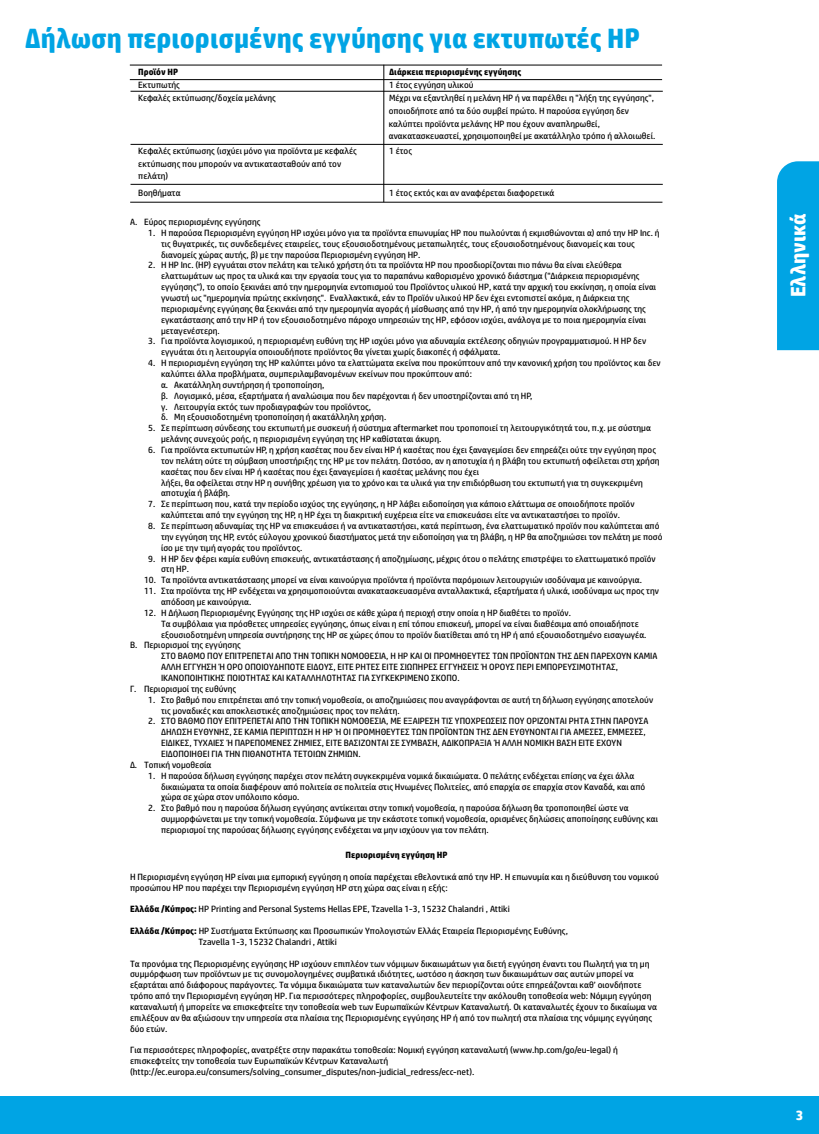
<style>
.page{position:relative;width:819px;height:1134px;background:#fff}
.page>*{position:absolute;margin:0;border:0;box-sizing:border-box;transform-origin:0 0}
.section_title{font:700 28px "HP Simplified";color:#00a4e4}
.bleed_tab{font:700 21px "HP Simplified";color:#fff}
.t1{font:700 14px "HP Simplified";color:#fff}
.t2{font:9.1px/10.8px "HP Simplified";color:#000}
.t3{font:700 9.1px "HP Simplified";color:#000}
.s1{font-weight:700}
</style>
<div class="page">
<div style="left:0;top:1096px;width:819px;height:38px;background:#00a4e4"></div>
<div style="left:777px;top:161px;width:42px;height:189px;background:#00a4e4"></div>
<hr style="left:131px;top:184px;width:532px;height:1px;background:#000">
<hr style="left:131px;top:144px;width:532px;height:1px;background:#000">
<hr style="left:131px;top:91px;width:532px;height:1px;background:#000">
<hr style="left:130px;top:65px;width:532px;height:1px;background:#000">
<hr style="left:383px;top:65px;width:1px;height:137px;background:#000">
<hr style="left:130px;top:202px;width:532px;height:1px;background:#000">
<hr style="left:130px;top:79px;width:532px;height:1px;background:#000">
<p class="section_title" style="left:25px;top:20px;width:617px">Δήλωση περιορισμένης εγγύησης για εκτυπωτές HP</p>
<p class="t3" style="left:138px;top:66px;width:41px">Προϊόν HP</p>
<p class="t3" style="left:389px;top:66px;width:134px">Διάρκεια περιορισμένης εγγύησης</p>
<p class="t2" style="left:138px;top:79px;width:43px">Εκτυπωτής</p>
<p class="t2" style="left:389px;top:79px;width:86px">1 έτος εγγύηση υλικού</p>
<p class="t2" style="left:138px;top:92px;width:139px">Κεφαλές εκτύπωσης/δοχεία μελάνης</p>
<p class="t2" style="left:389px;top:91px;width:268px;line-height:12.8px">Μέχρι να εξαντληθεί η μελάνη HP ή να παρέλθει η "λήξη της εγγύησης", οποιοδήποτε από τα δύο συμβεί πρώτο. Η παρούσα εγγύηση δεν καλύπτει προϊόντα μελάνης HP που έχουν αναπληρωθεί, ανακατασκευαστεί, χρησιμοποιηθεί με ακατάλληλο τρόπο ή αλλοιωθεί.</p>
<p class="t2" style="left:138px;top:145px;width:220px">Κεφαλές εκτύπωσης (ισχύει μόνο για προϊόντα με κεφαλές</p>
<p class="t2" style="left:389px;top:145px;width:25px">1 έτος</p>
<p class="t2" style="left:138px;top:157px;width:205px;line-height:12.8px">εκτύπωσης που μπορούν να αντικατασταθούν από τον πελάτη)</p>
<p class="t2" style="left:138px;top:187px;width:44px">Βοηθήματα</p>
<p class="t2" style="left:389px;top:187px;width:167px">1 έτος εκτός και αν αναφέρεται διαφορετικά</p>
<p class="t2" style="left:130px;top:216px;width:132px">A. Εύρος περιορισμένης εγγύησης</p>
<p class="t2" style="left:161px;top:227px;width:500px;text-indent:-13px">1. Η παρούσα Περιορισμένη εγγύηση HP ισχύει μόνο για τα προϊόντα επωνυμίας HP που πωλούνται ή εκμισθώνονται α) από την HP Inc. ή τις θυγατρικές, τις συνδεδεμένες εταιρείες, τους εξουσιοδοτημένους μεταπωλητές, τους εξουσιοδοτημένους διανομείς και τους διανομείς χώρας αυτής, β) με την παρούσα Περιορισμένη εγγύηση HP.</p>
<p class="t2" style="left:161px;top:260px;width:497px;text-indent:-13px">2. Η HP Inc. (HP) εγγυάται στον πελάτη και τελικό χρήστη ότι τα προϊόντα ΗΡ που προσδιορίζονται πιο πάνω θα είναι ελεύθερα ελαττωμάτων ως προς τα υλικά και την εργασία τους για το παραπάνω καθορισμένο χρονικό διάστημα ("Διάρκεια περιορισμένης εγγύησης"), το οποίο ξεκινάει από την ημερομηνία εντοπισμού του Προϊόντος υλικού ΗΡ, κατά την αρχική του εκκίνηση, η οποία είναι γνωστή ως "ημερομηνία πρώτης εκκίνησης". Εναλλακτικά, εάν το Προϊόν υλικού ΗΡ δεν έχει εντοπιστεί ακόμα, η Διάρκεια της περιορισμένης εγγύησης θα ξεκινάει από την ημερομηνία αγοράς ή μίσθωσης από την ΗΡ, ή από την ημερομηνία ολοκλήρωσης της εγκατάστασης από την ΗΡ ή τον εξουσιοδοτημένο πάροχο υπηρεσιών της ΗΡ, εφόσον ισχύει, ανάλογα με το ποια ημερομηνία είναι μεταγενέστερη.</p>
<p class="t2" style="left:161px;top:336px;width:487px;text-indent:-13px">3. Για προϊόντα λογισμικού, η περιορισμένη ευθύνη της HP ισχύει μόνο για αδυναμία εκτέλεσης οδηγιών προγραμματισμού. Η HP δεν εγγυάται ότι η λειτουργία οποιουδήποτε προϊόντος θα γίνεται χωρίς διακοπές ή σφάλματα.</p>
<p class="t2" style="left:161px;top:357px;width:501px;text-indent:-13px">4. Η περιορισμένη εγγύηση της HP καλύπτει μόνο τα ελαττώματα εκείνα που προκύπτουν από την κανονική χρήση του προϊόντος και δεν καλύπτει άλλα προβλήματα, συμπεριλαμβανομένων εκείνων που προκύπτουν από:<br>α. Ακατάλληλη συντήρηση ή τροποποίηση,<br>β. Λογισμικό, μέσα, εξαρτήματα ή αναλώσιμα που δεν παρέχονται ή δεν υποστηρίζονται από τη HP,<br>γ. Λειτουργία εκτός των προδιαγραφών του προϊόντος,<br>δ. Μη εξουσιοδοτημένη τροποποίηση ή ακατάλληλη χρήση.</p>
<p class="t2" style="left:161px;top:423px;width:491px;text-indent:-13px">5. Σε περίπτωση σύνδεσης του εκτυπωτή με συσκευή ή σύστημα aftermarket που τροποποιεί τη λειτουργικότητά του, π.χ. με σύστημα μελάνης συνεχούς ροής, η περιορισμένη εγγύηση της ΗΡ καθίσταται άκυρη.</p>
<p class="t2" style="left:161px;top:444px;width:500px;text-indent:-13px">6. Για προϊόντα εκτυπωτών HP, η χρήση κασέτας που δεν είναι HP ή κασέτας που έχει ξαναγεμίσει δεν επηρεάζει ούτε την εγγύηση προς τον πελάτη ούτε τη σύμβαση υποστήριξης της HP με τον πελάτη. Ωστόσο, αν η αποτυχία ή η βλάβη του εκτυπωτή οφείλεται στη χρήση κασέτας που δεν είναι HP ή κασέτας που έχει ξαναγεμίσει ή κασέτας μελάνης που έχει<br>λήξει, θα οφείλεται στην HP η συνήθης χρέωση για το χρόνο και τα υλικά για την επιδιόρθωση του εκτυπωτή για τη συγκεκριμένη αποτυχία ή βλάβη.</p>
<p class="t2" style="left:148px;top:499px;width:488px;text-align:center">7. Σε περίπτωση που, κατά την περίοδο ισχύος της εγγύησης, η HP λάβει ειδοποίηση για κάποιο ελάττωμα σε οποιοδήποτε προϊόν καλύπτεται από την εγγύηση της HP, η HP έχει τη διακριτική ευχέρεια είτε να επισκευάσει είτε να αντικαταστήσει το προϊόν.</p>
<p class="t2" style="left:161px;top:520px;width:503px;text-indent:-13px">8. Σε περίπτωση αδυναμίας της HP να επισκευάσει ή να αντικαταστήσει, κατά περίπτωση, ένα ελαττωματικό προϊόν που καλύπτεται από την εγγύηση της HP, εντός εύλογου χρονικού διαστήματος μετά την ειδοποίηση για τη βλάβη, η HP θα αποζημιώσει τον πελάτη με ποσό ίσο με την τιμή αγοράς του προϊόντος.</p>
<p class="t2" style="left:161px;top:553px;width:496px;text-indent:-13px">9. Η HP δεν φέρει καμία ευθύνη επισκευής, αντικατάστασης ή αποζημίωσης, μέχρις ότου ο πελάτης επιστρέψει το ελαττωματικό προϊόν στη HP.</p>
<p class="t2" style="left:144px;top:575px;width:499px">10. Τα προϊόντα αντικατάστασης μπορεί να είναι καινούργια προϊόντα ή προϊόντα παρόμοιων λειτουργιών ισοδύναμα με καινούργια.</p>
<p class="t2" style="left:161px;top:585px;width:500px;text-indent:-17px">11. Στα προϊόντα της HP ενδέχεται να χρησιμοποιούνται ανακατασκευασμένα ανταλλακτικά, εξαρτήματα ή υλικά, ισοδύναμα ως προς την απόδοση με καινούργια.</p>
<p class="t2" style="left:144px;top:607px;width:428px">12. Η Δήλωση Περιορισμένης Εγγύησης της HP ισχύει σε κάθε χώρα ή περιοχή στην οποία η HP διαθέτει το προϊόν.</p>
<p class="t2" style="left:161px;top:618px;width:479px">Τα συμβόλαια για πρόσθετες υπηρεσίες εγγύησης, όπως είναι η επί τόπου επισκευή, μπορεί να είναι διαθέσιμα από οποιαδήποτε</p>
<p class="t2" style="left:161px;top:629px;width:487px">εξουσιοδοτημένη υπηρεσία συντήρησης της HP σε χώρες όπου το προϊόν διατίθεται από τη HP ή από εξουσιοδοτημένο εισαγωγέα.</p>
<p class="t2" style="left:130px;top:640px;width:112px">Β. Περιορισμοί της εγγύησης</p>
<p class="t2" style="left:161px;top:651px;width:498px">ΣΤΟ ΒΑΘΜΟ ΠΟΥ ΕΠΙΤΡΕΠΕΤΑΙ ΑΠΟ ΤΗΝ ΤΟΠΙΚΗ ΝΟΜΟΘΕΣΙΑ, Η HP ΚΑΙ ΟΙ ΠΡΟΜΗΘΕΥΤΕΣ ΤΩΝ ΠΡΟΪΟΝΤΩΝ ΤΗΣ ΔΕΝ ΠΑΡΕΧΟΥΝ ΚΑΜΙΑ</p>
<p class="t2" style="left:161px;top:661px;width:458px">ΑΛΛΗ ΕΓΓΥΗΣΗ Ή ΟΡΟ ΟΠΟΙΟΥΔΗΠΟΤΕ ΕΙΔΟΥΣ, ΕΙΤΕ ΡΗΤΕΣ ΕΙΤΕ ΣΙΩΠΗΡΕΣ ΕΓΓΥΗΣΕΙΣ Ή ΟΡΟΥΣ ΠΕΡΙ ΕΜΠΟΡΕΥΣΙΜΟΤΗΤΑΣ,</p>
<p class="t2" style="left:161px;top:672px;width:300px">ΙΚΑΝΟΠΟΙΗΤΙΚΗΣ ΠΟΙΟΤΗΤΑΣ ΚΑΙ ΚΑΤΑΛΛΗΛΟΤΗΤΑΣ ΓΙΑ ΣΥΓΚΕΚΡΙΜΕΝΟ ΣΚΟΠΟ.</p>
<p class="t2" style="left:130px;top:683px;width:108px">Γ. Περιορισμοί της ευθύνης</p>
<p class="t2" style="left:161px;top:694px;width:494px;text-indent:-13px">1. Στο βαθμό που επιτρέπεται από την τοπική νομοθεσία, οι αποζημιώσεις που αναγράφονται σε αυτή τη δήλωση εγγύησης αποτελούν τις μοναδικές και αποκλειστικές αποζημιώσεις προς τον πελάτη.</p>
<p class="t2" style="left:148px;top:716px;width:502px">2. ΣΤΟ ΒΑΘΜΟ ΠΟΥ ΕΠΙΤΡΕΠΕΤΑΙ ΑΠΟ ΤΗΝ ΤΟΠΙΚΗ ΝΟΜΟΘΕΣΙΑ, ΜΕ ΕΞΑΙΡΕΣΗ ΤΙΣ ΥΠΟΧΡΕΩΣΕΙΣ ΠΟΥ ΟΡΙΖΟΝΤΑΙ ΡΗΤΑ ΣΤΗΝ ΠΑΡΟΥΣΑ</p>
<p class="t2" style="left:161px;top:727px;width:486px">ΔΗΛΩΣΗ ΕΥΘΥΝΗΣ, ΣΕ ΚΑΜΙΑ ΠΕΡΙΠΤΩΣΗ Η HP Ή ΟΙ ΠΡΟΜΗΘΕΥΤΕΣ ΤΩΝ ΠΡΟΪΟΝΤΩΝ ΤΗΣ ΔΕΝ ΕΥΘΥΝΟΝΤΑΙ ΓΙΑ ΑΜΕΣΕΣ, ΕΜΜΕΣΕΣ,</p>
<p class="t2" style="left:161px;top:737px;width:462px">ΕΙΔΙΚΕΣ, ΤΥΧΑΙΕΣ Ή ΠΑΡΕΠΟΜΕΝΕΣ ΖΗΜΙΕΣ, ΕΙΤΕ ΒΑΣΙΖΟΝΤΑΙ ΣΕ ΣΥΜΒΑΣΗ, ΑΔΙΚΟΠΡΑΞΙΑ Ή ΑΛΛΗ ΝΟΜΙΚΗ ΒΑΣΗ ΕΙΤΕ ΕΧΟΥΝ</p>
<p class="t2" style="left:161px;top:748px;width:201px">ΕΙΔΟΠΟΙΗΘΕΙ ΓΙΑ ΤΗΝ ΠΙΘΑΝΟΤΗΤΑ ΤΕΤΟΙΩΝ ΖΗΜΙΩΝ.</p>
<p class="t2" style="left:130px;top:759px;width:83px">Δ. Τοπική νομοθεσία</p>
<p class="t2" style="left:161px;top:770px;width:486px;text-indent:-13px">1. Η παρούσα δήλωση εγγύησης παρέχει στον πελάτη συγκεκριμένα νομικά δικαιώματα. Ο πελάτης ενδέχεται επίσης να έχει άλλα δικαιώματα τα οποία διαφέρουν από πολιτεία σε πολιτεία στις Ηνωμένες Πολιτείες, από επαρχία σε επαρχία στον Καναδά, και από χώρα σε χώρα στον υπόλοιπο κόσμο.</p>
<p class="t2" style="left:161px;top:803px;width:499px;text-indent:-13px">2. Στο βαθμό που η παρούσα δήλωση εγγύησης αντίκειται στην τοπική νομοθεσία, η παρούσα δήλωση θα τροποποιηθεί ώστε να συμμορφώνεται με την τοπική νομοθεσία. Σύμφωνα με την εκάστοτε τοπική νομοθεσία, ορισμένες δηλώσεις αποποίησης ευθύνης και περιορισμοί της παρούσας δήλωσης εγγύησης ενδέχεται να μην ισχύουν για τον πελάτη.</p>
<p class="t3" style="left:345px;top:849px;width:104px">Περιορισμένη εγγύηση HP</p>
<p class="t2" style="left:130px;top:871px;width:531px">Η Περιορισμένη εγγύηση HP είναι μια εμπορική εγγύηση η οποία παρέχεται εθελοντικά από την HP. Η επωνυμία και η διεύθυνση του νομικού προσώπου ΗΡ που παρέχει την Περιορισμένη εγγύηση ΗΡ στη χώρα σας είναι η εξής:</p>
<p class="t2" style="left:130px;top:904px;width:381px"><span class="s1">Ελλάδα /Κύπρoς:</span> HP Printing and Personal Systems Hellas EPE, Tzavella 1-3, 15232 Chalandri , Attiki</p>
<p class="t2" style="left:199px;top:925px;width:371px;text-indent:-68px"><span class="s1">Ελλάδα /Κύπρος:</span> HP Συστήματα Εκτύπωσης και Προσωπικών Υπολογιστών Ελλάς Εταιρεία Περιορισμένης Ευθύνης,<br>Tzavella 1-3, 15232 Chalandri , Attiki</p>
<p class="t2" style="left:130px;top:958px;width:528px">Τα προνόμια της Περιορισμένης εγγύησης HP ισχύουν επιπλέον των νόμιμων δικαιωμάτων για διετή εγγύηση έναντι του Πωλητή για τη μη συμμόρφωση των προϊόντων με τις συνομολογημένες συμβατικά ιδιότητες, ωστόσο η άσκηση των δικαιωμάτων σας αυτών μπορεί να εξαρτάται από διάφορους παράγοντες. Τα νόμιμα δικαιώματα των καταναλωτών δεν περιορίζονται ούτε επηρεάζονται καθ’ οιονδήποτε τρόπο από την Περιορισμένη εγγύηση HP. Για περισσότερες πληροφορίες, συμβουλευτείτε την ακόλουθη τοποθεσία web: Νόμιμη εγγύηση καταναλωτή ή μπορείτε να επισκεφτείτε την τοποθεσία web των Ευρωπαϊκών Κέντρων Καταναλωτή. Οι καταναλωτές έχουν το δικαίωμα να επιλέξουν αν θα αξιώσουν την υπηρεσία στα πλαίσια της Περιορισμένης εγγύησης ΗΡ ή από τον πωλητή στα πλαίσια της νόμιμης εγγύησης δύο ετών.</p>
<p class="t2" style="left:130px;top:1045px;width:489px">Για περισσότερες πληροφορίες, ανατρέξτε στην παρακάτω τοποθεσία: Νομική εγγύηση καταναλωτή (www.hp.com/go/eu-legal) ή επισκεφτείτς την τοποθεσία των Ευρωπαϊκών Κέντρων Καταναλωτή (http://ec.europa.eu/consumers/solving_consumer_disputes/non-judicial_redress/ecc-net).</p>
<p class="bleed_tab" style="left:785px;top:297px;width:85px;rotate:-90deg">Ελληνικά</p>
<p class="t1" style="left:796px;top:1106px;width:9px">3</p>
</div>
